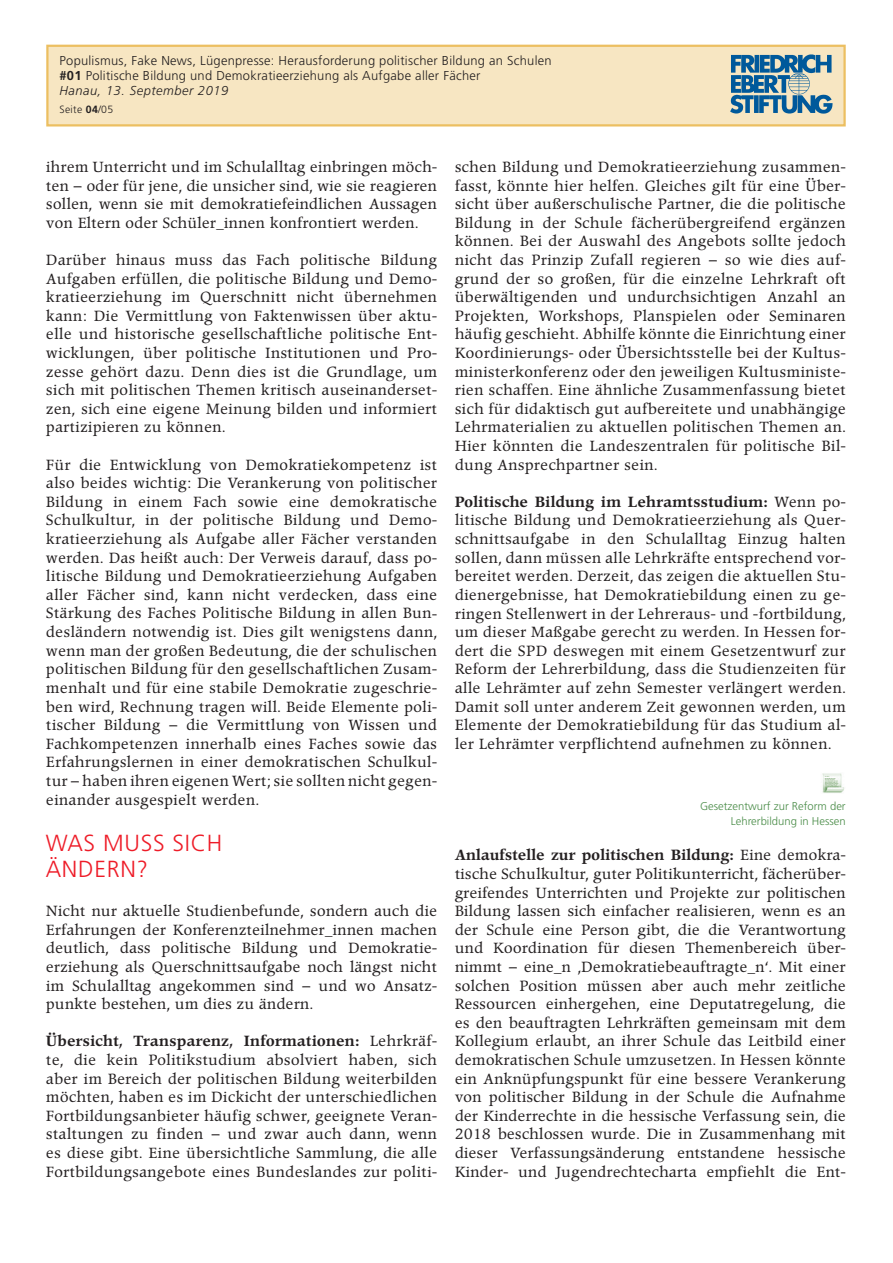
<style>
.page{position:relative;width:893px;height:1263px;background:#fff}
.page>*{position:absolute;margin:0;border:0;box-sizing:border-box;transform-origin:0 0}
.t1{font:300 23.25px/25.5px "Frutiger CE";letter-spacing:.03em;color:#ee1c28}
.t2{font:14.55px/18.6px "Poppl Pontifex BE";letter-spacing:.04em;color:#231f20;text-align:justify}
.t3{font:300 12.9px/15px "Frutiger CE";letter-spacing:.02em;color:#231f20}
.t4{font:300 11.25px/14.2px "Frutiger";color:#4a8c48;text-align:right}
.t5{font:300 10.5px "Frutiger";letter-spacing:.03em;color:#231f20}
.s1{font-weight:700}
.s2{font-style:italic}
.s3{font-family:"Frutiger CE";font-weight:700}
.s4{font-weight:500}
</style>
<div class="page">
<img style="left:822px;top:773px;width:22px;height:20px">
<div style="left:46px;top:45px;width:800px;height:81px;background:#f7e6c2;border:2px solid #ecbf61"></div>
<img style="left:730px;top:54px;width:103px;height:60px">
<p class="t3" style="left:60px;top:53px;width:494px">Populismus, Fake News, Lügenpresse: Herausforderung politischer Bildung an Schulen <span class="s1">#01</span> Politische Bildung und Demokratieerziehung als Aufgabe aller Fächer<br><span class="s2">Hanau, 13. September 2019</span></p>
<p class="t5" style="left:60px;top:103px;width:55px">Seite <span class="s3">04</span>/05</p>
<p class="t2" style="left:46px;top:158px;width:392px">ihrem Unterricht und im Schulalltag einbringen möch&shy;ten – oder für jene, die unsicher sind, wie sie reagieren sollen, wenn sie mit demokratiefeindlichen Aussagen von Eltern oder Schüler_innen konfrontiert werden.</p>
<p class="t2" style="left:46px;top:251px;width:392px">Darüber hinaus muss das Fach politische Bildung Aufgaben erfüllen, die politische Bildung und Demo&shy;kratieerziehung im Querschnitt nicht übernehmen kann: Die Vermittlung von Faktenwissen über aktu&shy;elle und historische gesellschaftliche politische Ent&shy;wicklungen, über politische Institutionen und Pro&shy;zesse gehört dazu. Denn dies ist die Grundlage, um sich mit politischen Themen kritisch auseinanderset&shy;zen, sich eine eigene Meinung bilden und informiert partizipieren zu können.</p>
<p class="t2" style="left:46px;top:456px;width:392px">Für die Entwicklung von Demokratiekompetenz ist also beides wichtig: Die Verankerung von politischer Bildung in einem Fach sowie eine demokratische Schulkultur, in der politische Bildung und Demo&shy;kratieerziehung als Aufgabe aller Fächer verstanden werden. Das heißt auch: Der Verweis darauf, dass po&shy;litische Bildung und Demokratieerziehung Aufgaben aller Fächer sind, kann nicht verdecken, dass eine Stärkung des Faches Politische Bildung in allen Bun&shy;desländern notwendig ist. Dies gilt wenigstens dann, wenn man der großen Bedeutung, die der schulischen politischen Bildung für den gesellschaftlichen Zusam&shy;menhalt und für eine stabile Demokratie zugeschrie&shy;ben wird, Rechnung tragen will. Beide Elemente poli&shy;tischer Bildung – die Vermittlung von Wissen und Fachkompetenzen innerhalb eines Faches sowie das Erfahrungslernen in einer demokratischen Schulkul&shy;tur – haben ihren eigenen Wert; sie sollten nicht gegen&shy;einander ausgespielt werden.</p>
<h1 class="t1" style="left:46px;top:830px;width:178px">WAS MUSS SICH<br>ÄNDERN?</h1>
<p class="t2" style="left:46px;top:902px;width:392px">Nicht nur aktuelle Studienbefunde, sondern auch die Erfahrungen der Konferenzteilnehmer_innen machen deutlich, dass politische Bildung und Demokratie&shy;erziehung als Querschnittsaufgabe noch längst nicht im Schulalltag angekommen sind – und wo Ansatz&shy;punkte bestehen, um dies zu ändern.</p>
<p class="t2" style="left:46px;top:1032px;width:392px"><span class="s4">Übersicht, Transparenz, Informationen:</span> Lehrkräf&shy;te, die kein Politikstudium absolviert haben, sich aber im Bereich der politischen Bildung weiterbilden möchten, haben es im Dickicht der unterschiedlichen Fortbildungsanbieter häufig schwer, geeignete Veran&shy;staltungen zu finden – und zwar auch dann, wenn es diese gibt. Eine übersichtliche Sammlung, die alle Fortbildungsangebote eines Bundeslandes zur politi-</p>
<p class="t2" style="left:455px;top:158px;width:392px">schen Bildung und Demokratieerziehung zusammen&shy;fasst, könnte hier helfen. Gleiches gilt für eine Über&shy;sicht über außerschulische Partner, die die politische Bildung in der Schule fächerübergreifend ergänzen können. Bei der Auswahl des Angebots sollte jedoch nicht das Prinzip Zufall regieren – so wie dies auf&shy;grund der so großen, für die einzelne Lehrkraft oft überwältigenden und undurchsichtigen Anzahl an Projekten, Workshops, Planspielen oder Seminaren häufig geschieht. Abhilfe könnte die Einrichtung einer Koordinierungs- oder Übersichtsstelle bei der Kultus&shy;ministerkonferenz oder den jeweiligen Kultusministe&shy;rien schaffen. Eine ähnliche Zusammenfassung bietet sich für didaktisch gut aufbereitete und unabhängige Lehrmaterialien zu aktuellen politischen Themen an.<br>Hier könnten die Landeszentralen für politische Bil&shy;dung Ansprechpartner sein.</p>
<p class="t2" style="left:455px;top:493px;width:392px"><span class="s4">Politische Bildung im Lehramtsstudium:</span> Wenn po&shy;litische Bildung und Demokratieerziehung als Quer&shy;schnittsaufgabe in den Schulalltag Einzug halten sollen, dann müssen alle Lehrkräfte entsprechend vor&shy;bereitet werden. Derzeit, das zeigen die aktuellen Stu&shy;dienergebnisse, hat Demokratiebildung einen zu ge&shy;ringen Stellenwert in der Lehreraus- und -fortbildung, um dieser Maßgabe gerecht zu werden. In Hessen for&shy;dert die SPD deswegen mit einem Gesetzentwurf zur Reform der Lehrerbildung, dass die Studienzeiten für alle Lehrämter auf zehn Semester verlängert werden.<br>Damit soll unter anderem Zeit gewonnen werden, um Elemente der Demokratiebildung für das Studium al&shy;ler Lehrämter verpflichtend aufnehmen zu können.</p>
<p class="t4" style="left:700px;top:800px;width:147px">Gesetzentwurf zur Reform der<br>Lehrerbildung in Hessen</p>
<p class="t2" style="left:455px;top:846px;width:392px"><span class="s4">Anlaufstelle zur politischen Bildung:</span> Eine demokra&shy;tische Schulkultur, guter Politikunterricht, fächerüber&shy;greifendes Unterrichten und Projekte zur politischen Bildung lassen sich einfacher realisieren, wenn es an der Schule eine Person gibt, die die Verantwortung und Koordination für diesen Themenbereich über&shy;nimmt – eine_n ‚Demokratiebeauftragte_n‘. Mit einer solchen Position müssen aber auch mehr zeitliche Ressourcen einhergehen, eine Deputatregelung, die es den beauftragten Lehrkräften gemeinsam mit dem Kollegium erlaubt, an ihrer Schule das Leitbild einer demokratischen Schule umzusetzen. In Hessen könnte ein Anknüpfungspunkt für eine bessere Verankerung von politischer Bildung in der Schule die Aufnahme der Kinderrechte in die hessische Verfassung sein, die 2018 beschlossen wurde. Die in Zusammenhang mit dieser Verfassungsänderung entstandene hessische Kinder- und Jugendrechtecharta empfiehlt die Ent-</p>
</div>
